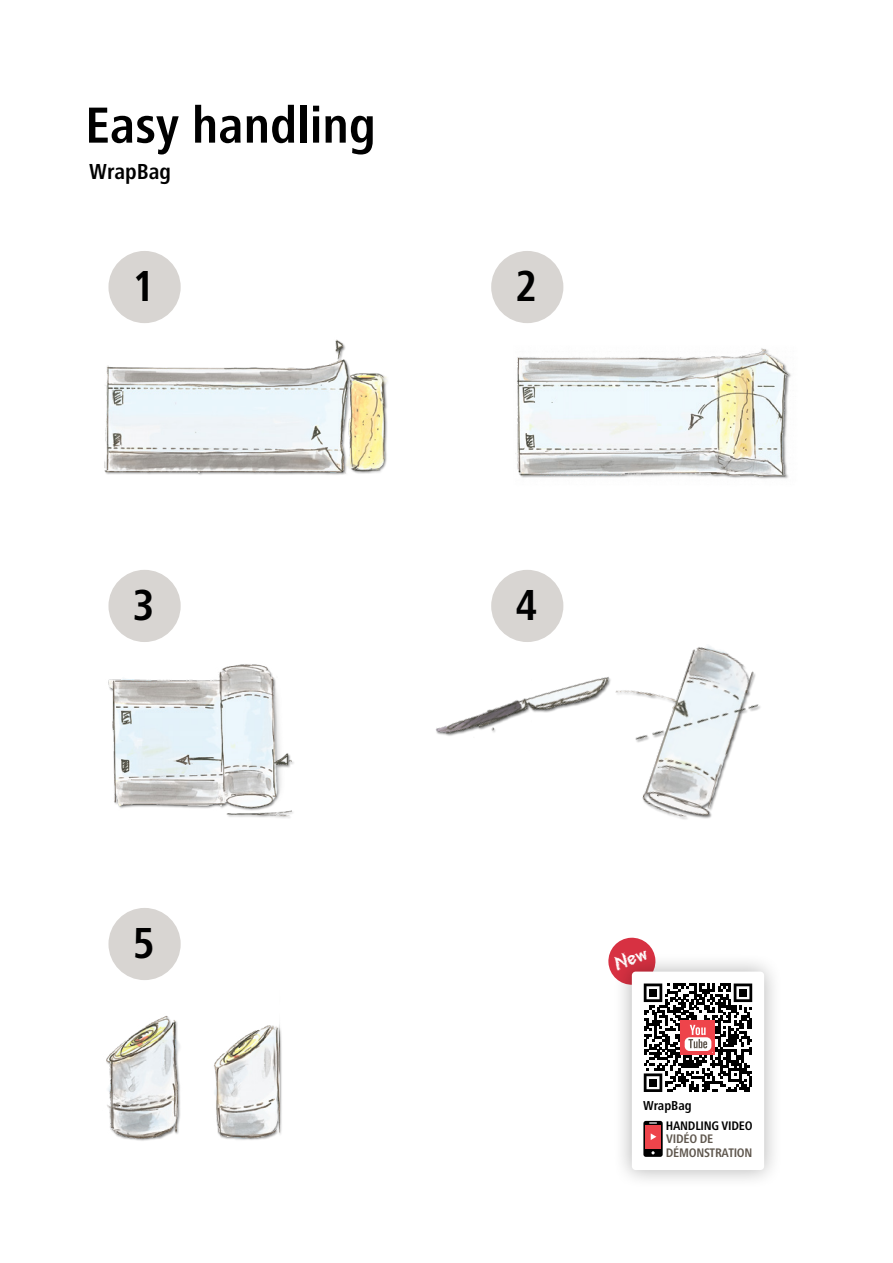
<style>
.page{position:relative;width:893px;height:1263px;background:#fff}
.page>*{position:absolute;margin:0;border:0;box-sizing:border-box;transform-origin:0 0}
.t1{font:700 condensed 52.5px "Frutiger Next LT";color:#000}
.t2{font:700 condensed 45px "Frutiger Next LT";color:#000}
.t3{font:700 condensed 22.5px "Frutiger Next LT";color:#000}
.t4{font:700 condensed 13.35px "Frutiger Next LT";color:#000}
.t5{font:700 condensed 12.9px/13.4px "Frutiger Next LT";letter-spacing:-.02em;color:#60584f}
.t6{font:700 condensed 12.9px "Frutiger Next LT";letter-spacing:-.02em;color:#000}
</style>
<div class="page">
<div style="left:108px;top:251px;width:73px;height:72px;background:#d8d5d2;border-radius:50%"></div>
<div style="left:491px;top:251px;width:72px;height:72px;background:#d8d5d2;border-radius:50%"></div>
<div style="left:108px;top:570px;width:73px;height:72px;background:#d8d5d2;border-radius:50%"></div>
<div style="left:108px;top:908px;width:73px;height:72px;background:#d8d5d2;border-radius:50%"></div>
<div style="left:613px;top:952px;width:170px;height:237px;background:#000;opacity:.3"></div>
<div style="left:632px;top:971px;width:132px;height:199px;background:#fff;border-radius:4px"></div>
<svg style="left:643px;top:1121px;width:20px;height:36px"></svg>
<img style="left:515px;top:348px;width:276px;height:131px">
<img style="left:104px;top:339px;width:284px;height:135px">
<img style="left:108px;top:664px;width:183px;height:154px">
<img style="left:435px;top:570px;width:325px;height:250px">
<img style="left:106px;top:958px;width:176px;height:183px">
<svg style="left:608px;top:937px;width:144px;height:155px"></svg>
<h1 class="t1" style="left:85px;top:96px;width:292px">Easy handling</h1>
<h3 class="t3" style="left:89px;top:159px;width:83px">WrapBag</h3>
<h2 class="t2" style="left:133px;top:261px;width:23px">1</h2>
<h2 class="t2" style="left:515px;top:261px;width:23px">2</h2>
<h2 class="t2" style="left:133px;top:580px;width:23px">3</h2>
<h2 class="t2" style="left:515px;top:580px;width:23px">4</h2>
<h2 class="t2" style="left:133px;top:918px;width:23px">5</h2>
<p class="t4" style="left:643px;top:1098px;width:50px">WrapBag</p>
<p class="t6" style="left:666px;top:1118px;width:88px">HANDLING VIDEO</p>
<p class="t5" style="left:666px;top:1132px;width:88px">VIDÉO DE<br>DÉMONSTRATION</p>
</div>
